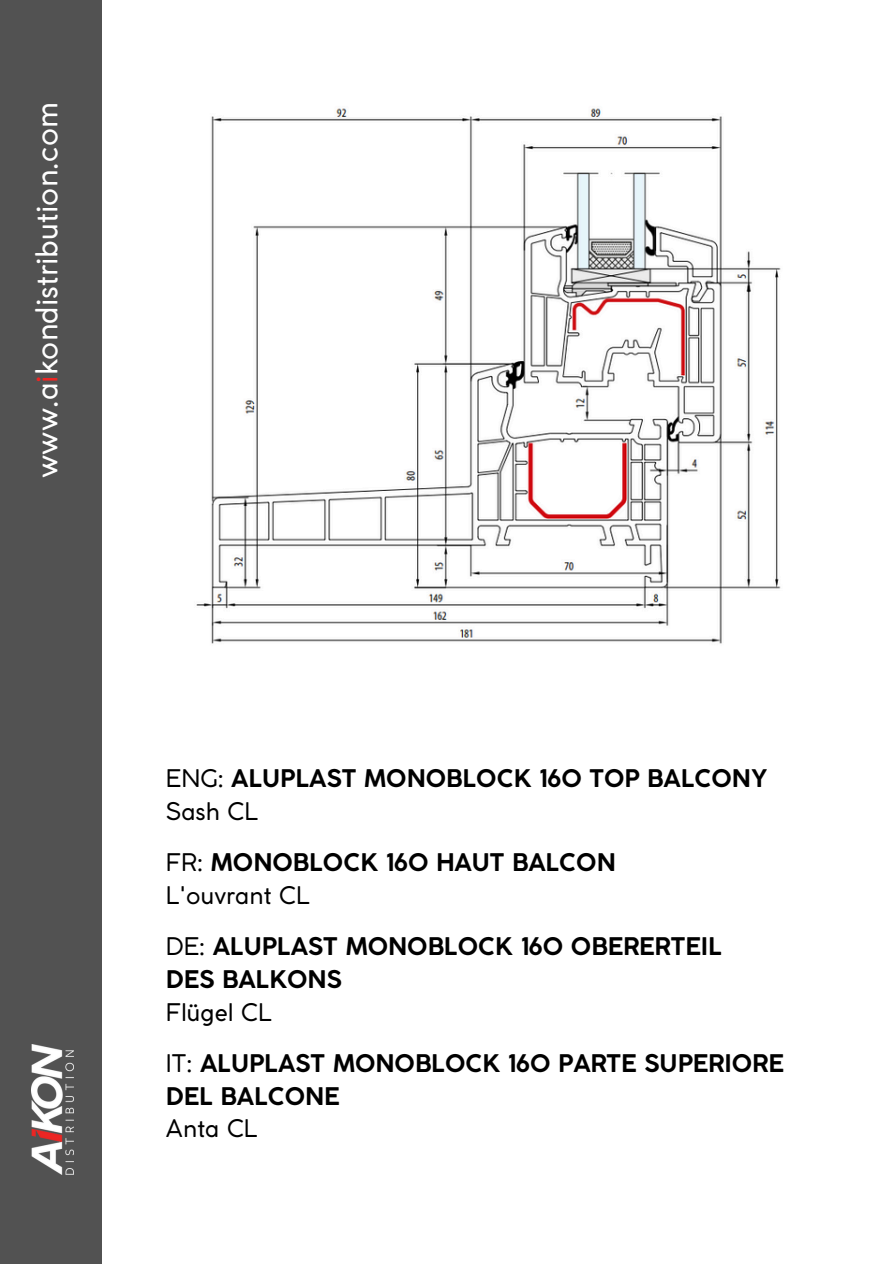
<style>
.page{position:relative;width:894px;height:1264px;background:#fff}
.page>*{position:absolute;margin:0;border:0;box-sizing:border-box;transform-origin:0 0}
.t1{font:29.85px "Coco Gothic";color:#fff}
.t2{font:700 24px/51.4px "Coco Gothic";color:#000}
.t3{font:24px "Coco Gothic";color:#000}
.s1{color:#ed2624}
.s2{font-weight:400}
</style>
<div class="page">
<div style="left:0;top:0;width:102px;height:1263px;background:#525252"></div>
<img style="left:32px;top:1044px;width:42px;height:130px">
<img style="left:196px;top:108px;width:585px;height:536px">
<p class="t1" style="left:35px;top:477px;width:377px;rotate:-90deg">www.a<span class="s1">i</span>kondistribution.com</p>
<p class="t2" style="left:166px;top:764px;width:602px;line-height:32.7px"><span class="s2">ENG:</span> ALUPLAST MONOBLOCK 160 TOP BALCONY<br><span class="s2">Sash CL</span></p>
<p class="t2" style="left:166px;top:839px;width:451px"><span class="s2">FR:</span> MONOBLOCK 160 HAUT BALCON</p>
<p class="t2" style="left:166px;top:871px;width:557px"><span class="s2">L'ouvrant CL<br>DE:</span> ALUPLAST MONOBLOCK 160 OBERERTEIL</p>
<p class="t2" style="left:166px;top:955px;width:177px">DES BALKONS</p>
<p class="t2" style="left:166px;top:988px;width:619px"><span class="s2">Flügel CL<br>IT:</span> ALUPLAST MONOBLOCK 160 PARTE SUPERIORE</p>
<p class="t2" style="left:166px;top:1072px;width:175px">DEL BALCONE</p>
<p class="t3" style="left:166px;top:1119px;width:93px">Anta CL</p>
</div>
